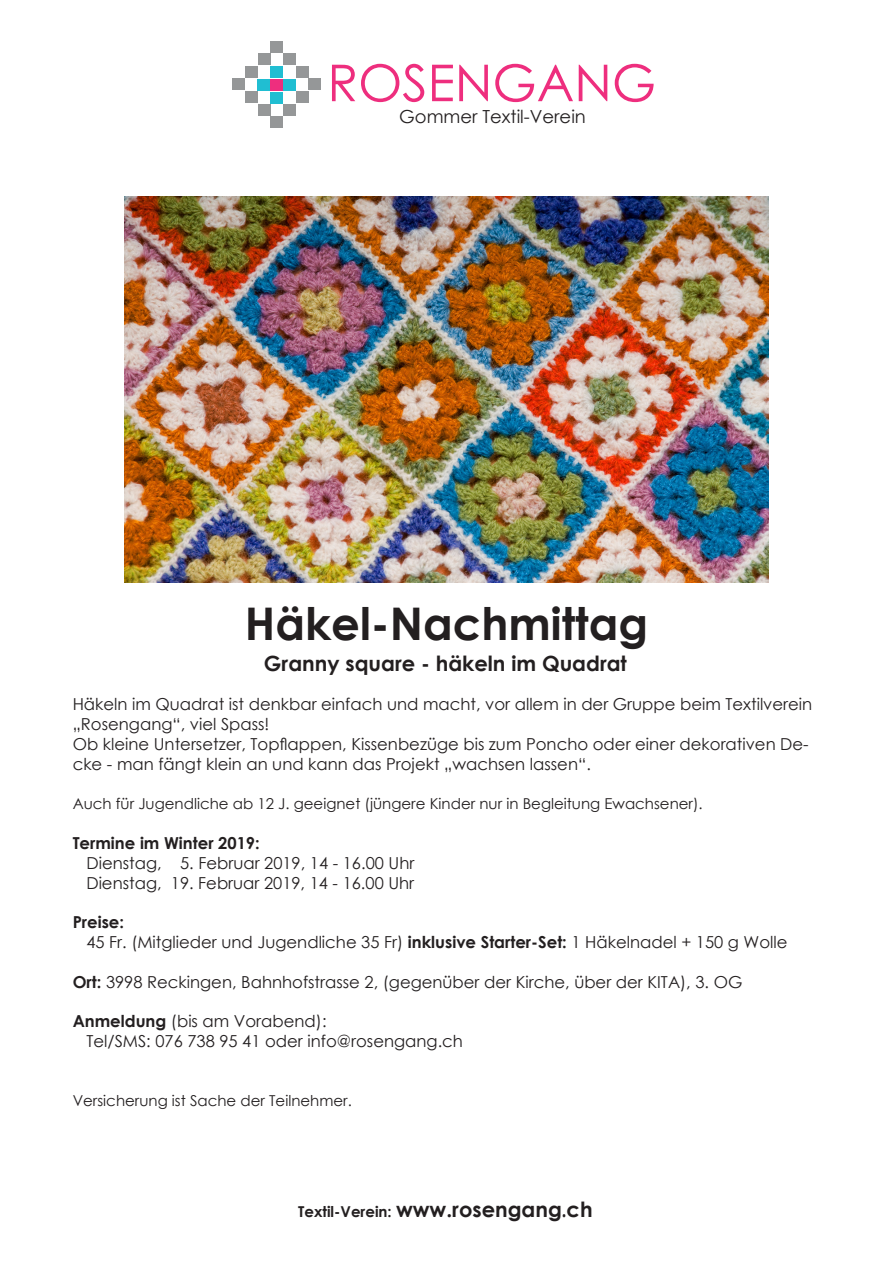
<style>
.page{position:relative;width:893px;height:1263px;background:#fff}
.page>*{position:absolute;margin:0;border:0;box-sizing:border-box;transform-origin:0 0}
.t1{font:50.85px "Century Gothic";color:#ee2e7e}
.t2{font:700 45px "Century Gothic";color:#231f20}
.t3{font:700 21px "Century Gothic";color:#231f20}
.t4{font:18px "Century Gothic";color:#231f20}
.t5{font:16.5px/19.8px "Century Gothic";color:#231f20}
.t6{font:700 16.5px "Century Gothic";color:#231f20}
.t7{font:15px "Century Gothic";color:#231f20}
.s1{font-weight:700}
.s2{font-size:15px}
</style>
<div class="page">
<div style="left:309px;top:78px;width:12px;height:12px;background:#959798"></div>
<div style="left:271px;top:66px;width:12px;height:12px;background:#20bed2"></div>
<div style="left:232px;top:78px;width:12px;height:12px;background:#959798"></div>
<div style="left:284px;top:104px;width:12px;height:11px;background:#959798"></div>
<div style="left:245px;top:66px;width:12px;height:12px;background:#959798"></div>
<div style="left:271px;top:116px;width:12px;height:12px;background:#959798"></div>
<div style="left:258px;top:53px;width:12px;height:12px;background:#959798"></div>
<div style="left:284px;top:54px;width:12px;height:11px;background:#959798"></div>
<div style="left:297px;top:91px;width:12px;height:12px;background:#959798"></div>
<div style="left:296px;top:66px;width:12px;height:12px;background:#959798"></div>
<div style="left:245px;top:91px;width:12px;height:12px;background:#959798"></div>
<div style="left:258px;top:104px;width:12px;height:11px;background:#959798"></div>
<div style="left:271px;top:79px;width:12px;height:12px;background:#ee2e7e"></div>
<div style="left:271px;top:41px;width:12px;height:12px;background:#959798"></div>
<div style="left:258px;top:79px;width:12px;height:12px;background:#20bed2"></div>
<div style="left:284px;top:79px;width:12px;height:12px;background:#20bed2"></div>
<div style="left:271px;top:92px;width:12px;height:11px;background:#20bed2"></div>
<img style="left:124px;top:196px;width:645px;height:386px">
<p class="t1" style="left:327px;top:47px;width:330px">ROSENGANG</p>
<p class="t4" style="left:399px;top:104px;width:188px">Gommer Textil-Verein</p>
<p class="t2" style="left:245px;top:589px;width:405px">Häkel-Nachmittag</p>
<p class="t3" style="left:264px;top:647px;width:364px">Granny square - häkeln im Quadrat</p>
<p class="t5" style="left:73px;top:694px;width:741px">Häkeln im Quadrat ist denkbar einfach und macht, vor allem in der Gruppe beim Textilverein „Rosengang“, viel Spass!</p>
<p class="t5" style="left:73px;top:734px;width:737px">Ob kleine Untersetzer, Topflappen, Kissenbezüge bis zum Poncho oder einer dekorativen De&shy;cke - man fängt klein an und kann das Projekt „wachsen lassen“.</p>
<p class="t7" style="left:73px;top:793px;width:632px">Auch für Jugendliche ab 12 J. geeignet (jüngere Kinder nur in Begleitung Ewachsener).</p>
<p class="t5" style="left:87px;top:833px;width:329px;text-indent:-14px"><span class="s1">Termine im Winter 2019:<br></span>Dienstag, 5. Februar 2019, 14 - 16.00 Uhr</p>
<p class="t5" style="left:86px;top:872px;width:329px">Dienstag, 19. Februar 2019, 14 - 16.00 Uhr</p>
<p class="t6" style="left:73px;top:910px;width:53px">Preise:</p>
<p class="t5" style="left:86px;top:932px;width:703px">45 Fr. (Mitglieder und Jugendliche 35 Fr) <span class="s1">inklusive Starter-Set:</span> 1 Häkelnadel + 150 g Wolle</p>
<p class="t5" style="left:73px;top:971px;width:671px"><span class="s1">Ort:</span> 3998 Reckingen, Bahnhofstrasse 2, (gegenüber der Kirche, über der KITA), 3. OG</p>
<p class="t5" style="left:73px;top:1011px;width:255px"><span class="s1">Anmeldung</span> (bis am Vorabend):</p>
<p class="t5" style="left:86px;top:1031px;width:378px">Tel/SMS: 076 738 95 41 oder info@rosengang.ch</p>
<p class="t7" style="left:73px;top:1090px;width:281px">Versicherung ist Sache der Teilnehmer.</p>
<p class="t3" style="left:298px;top:1193px;width:296px"><span class="s2">Textil-Verein:</span> www.rosengang.ch</p>
</div>
